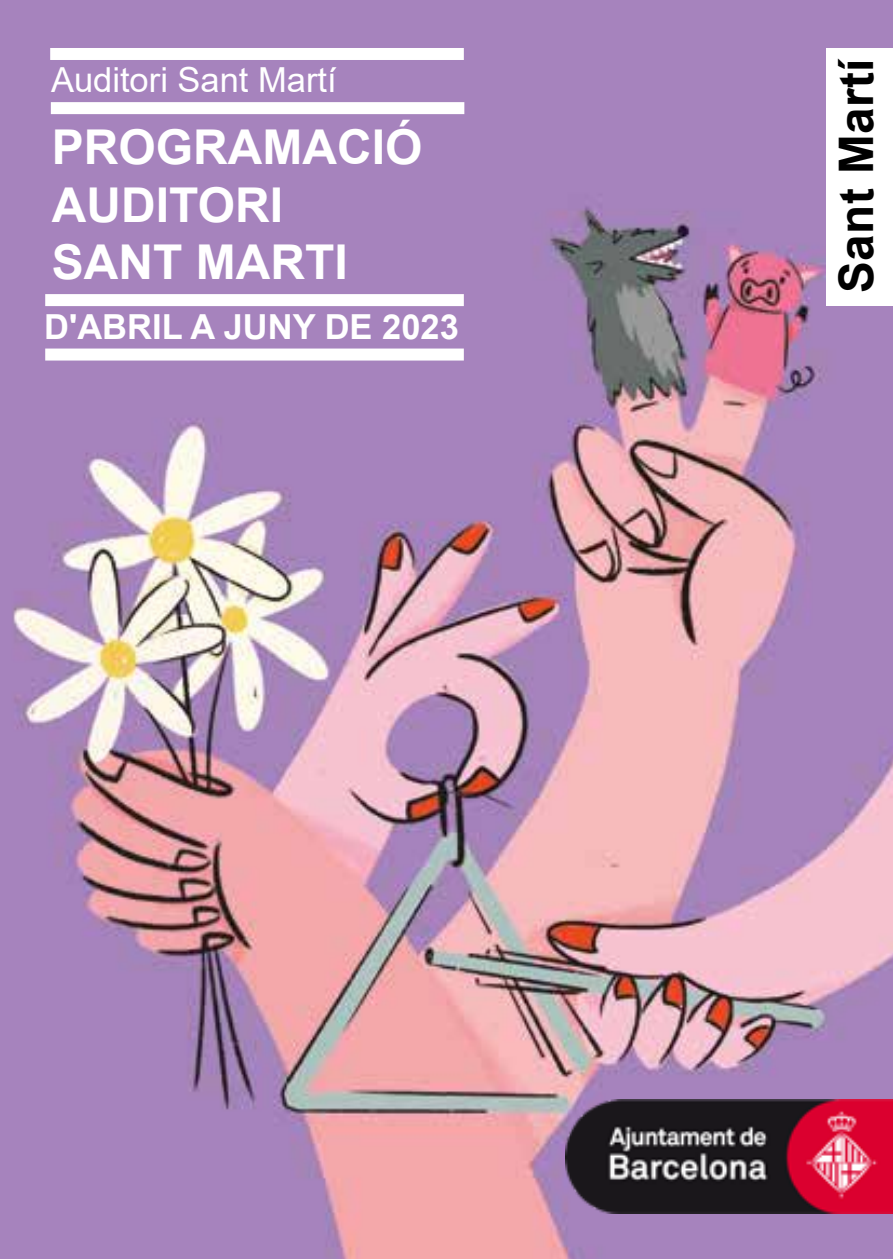
<style>
.page{position:relative;width:893px;height:1259px;background:#fff}
.page>*{position:absolute;margin:0;border:0;box-sizing:border-box;transform-origin:0 0}
.t1{font:700 48px/57.6px "Arial";color:#fff}
.t2{font:700 47.7px "Arial";letter-spacing:.01em;color:#000}
.t3{font:700 34.5px "Arial";color:#fff}
.t4{font:34.5px "Arial";color:#fff}
</style>
<div class="page">
<img style="left:0;top:0;width:893px;height:1259px">
<img style="left:566px;top:1099px;width:327px;height:114px">
<div style="left:50px;top:48px;width:414px;height:12px;background:#fff"></div>
<div style="left:51px;top:102px;width:413px;height:12px;background:#fff"></div>
<div style="left:45px;top:294px;width:419px;height:12px;background:#fff"></div>
<div style="left:45px;top:348px;width:419px;height:12px;background:#fff"></div>
<div style="left:827px;top:48px;width:66px;height:257px;background:#fff"></div>
<p class="t4" style="left:51px;top:56px;width:287px">Auditori Sant Martí</p>
<p class="t1" style="left:52px;top:119px;width:372px">PROGRAMACIÓ<br>AUDITORI<br>SANT MARTI</p>
<p class="t3" style="left:44px;top:302px;width:416px">D'ABRIL A JUNY DE 2023</p>
<p class="t2" style="left:823px;top:293px;width:236px;rotate:-90deg">Sant Martí</p>
</div>
